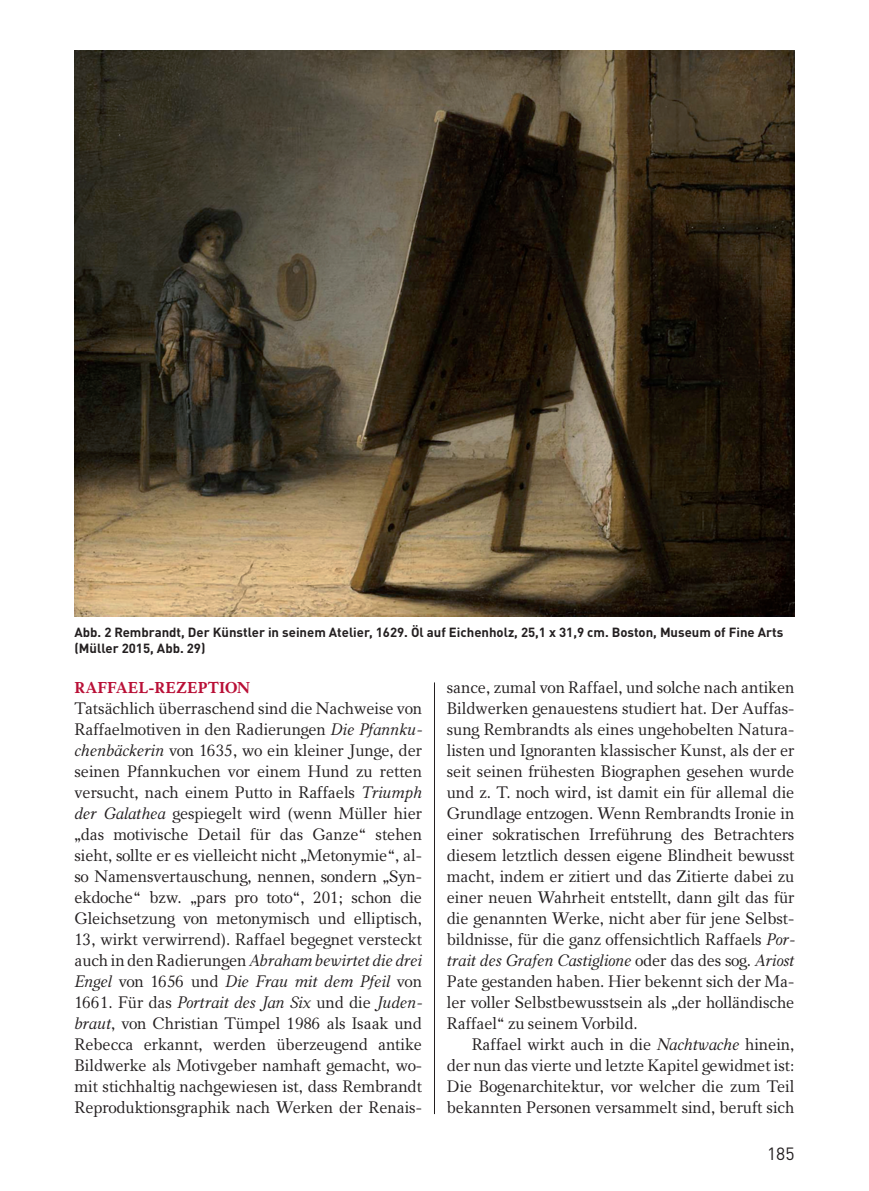
<style>
.page{position:relative;width:869px;height:1191px;background:#fff}
.page>*{position:absolute;margin:0;border:0;box-sizing:border-box;transform-origin:0 0}
.t1{font:17.5px "DINOT";color:#231f20}
.t2{font:16.62px/21px "Carniola";letter-spacing:-.005em;color:#231f20}
.t3{font:700 15.75px "Carniola";letter-spacing:-.005em;color:#b90f36}
.t4{font:700 13.12px/16.6px "DINOT";color:#231f20}
.s1{font-style:italic}
</style>
<div class="page">
<hr style="left:434px;top:682px;width:1px;height:432px;background:#231f20">
<img style="left:74px;top:51px;width:720px;height:566px">
<p class="t4" style="left:74px;top:625px;width:710px">Abb. 2 Rembrandt, Der Künstler in seinem Atelier, 1629. Öl auf Eichenholz, 25,1 x 31,9 cm. Boston, Museum of Fine Arts (Müller 2015, Abb. 29)</p>
<p class="t3" style="left:74px;top:678px;width:177px">RAFFAEL-REZEPTION</p>
<p class="t2" style="left:74px;top:698px;width:349px">Tatsächlich überraschend sind die Nachweise von Raffaelmotiven in den Radierungen <span class="s1">Die Pfannku&shy;chenbäckerin</span> von 1635, wo ein kleiner Junge, der seinen Pfannkuchen vor einem Hund zu retten versucht, nach einem Putto in Raffaels <span class="s1">Triumph der Galathea</span> gespiegelt wird (wenn Müller hier „das motivische Detail für das Ganze“ stehen sieht, sollte er es vielleicht nicht „Metonymie“, al&shy;so Namensvertauschung, nennen, sondern „Syn&shy;ekdoche“ bzw. „pars pro toto“, 201; schon die Gleichsetzung von metonymisch und elliptisch, 13, wirkt verwirrend). Raffael begegnet versteckt auch in denRadierungen<span class="s1">Abraham bewirtet die drei Engel</span> von 1656 und <span class="s1">Die Frau mit dem Pfeil</span> von 1661. Für das <span class="s1">Portrait des Jan Six</span> und die <span class="s1">Juden&shy;braut</span>, von Christian Tümpel 1986 als Isaak und Rebecca erkannt, werden überzeugend antike Bildwerke als Motivgeber namhaft gemacht, wo&shy;mit stichhaltig nachgewiesen ist, dass Rembrandt Reproduktionsgraphik nach Werken der Renais-</p>
<p class="t2" style="left:446px;top:677px;width:349px">sance, zumal von Raffael, und solche nach antiken Bildwerken genauestens studiert hat. Der Auffas&shy;sung Rembrandts als eines ungehobelten Natura&shy;listen und Ignoranten klassischer Kunst, als der er seit seinen frühesten Biographen gesehen wurde und z. T. noch wird, ist damit ein für allemal die Grundlage entzogen. Wenn Rembrandts Ironie in einer sokratischen Irreführung des Betrachters diesem letztlich dessen eigene Blindheit bewusst macht, indem er zitiert und das Zitierte dabei zu einer neuen Wahrheit entstellt, dann gilt das für die genannten Werke, nicht aber für jene Selbst&shy;bildnisse, für die ganz offensichtlich Raffaels <span class="s1">Por&shy;trait des Grafen Castiglione</span> oder das des sog. <span class="s1">Ariost </span>Pate gestanden haben. Hier bekennt sich der Ma&shy;ler voller Selbstbewusstsein als „der holländische Raffael“ zu seinem Vorbild.</p>
<p class="t2" style="left:446px;top:1034px;width:349px;text-align:justify;text-indent:25px">Raffael wirkt auch in die <span class="s1">Nachtwache</span> hinein, der nun das vierte und letzte Kapitel gewidmet ist:<br>Die Bogenarchitektur, vor welcher die zum Teil bekannten Personen versammelt sind, beruft sich</p>
<p class="t1" style="left:766px;top:1147px;width:29px">185</p>
</div>
